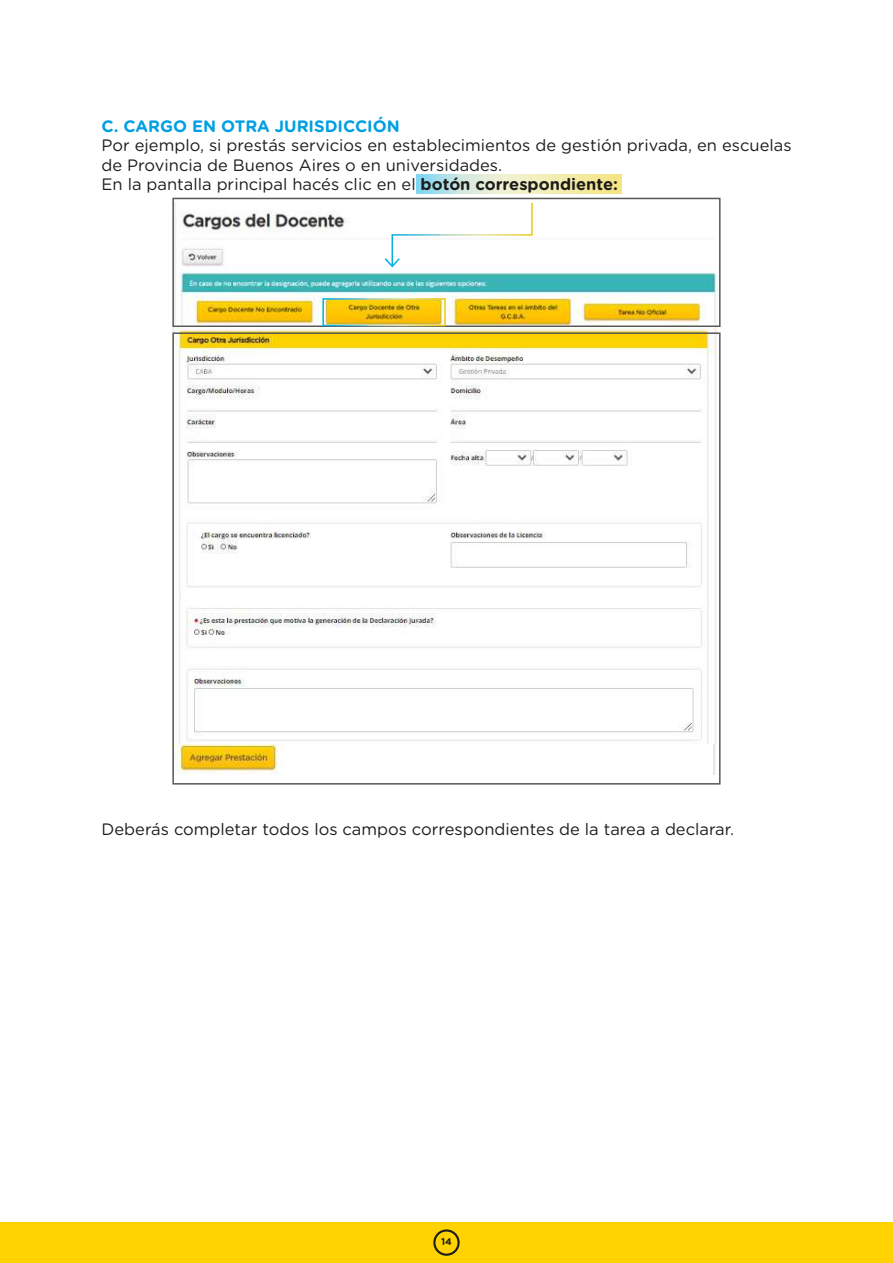
<style>
.page{position:relative;width:893px;height:1263px;background:#fff}
.page>*{position:absolute;margin:0;border:0;box-sizing:border-box;transform-origin:0 0}
.t1{font:16.5px/19.5px "Gotham Rounded";color:#1d1d1b}
.t2{font:700 16.5px "Gotham Rounded";color:#009fe3}
.t3{font:700 9.75px "Gotham Rounded";color:#1d1d1b}
.s1{font-weight:700}
</style>
<div class="page">
<div style="left:0;top:1222px;width:893px;height:41px;background:#ffd300"></div>
<div style="left:433px;top:1229px;width:27px;height:27px;border:2px solid #1d1d1b;border-radius:50%"></div>
<svg style="left:417px;top:175px;width:204px;height:19px;background:#dee8c3"></svg>
<img style="left:175px;top:203px;width:543px;height:121px">
<div style="left:172px;top:198px;width:549px;height:129px;border:2px solid #575756"></div>
<svg style="left:322px;top:298px;width:124px;height:28px;background:#e2c02a"></svg>
<svg style="left:385px;top:203px;width:148px;height:64px"></svg>
<img style="left:172px;top:327px;width:544px;height:447px">
<div style="left:172px;top:332px;width:549px;height:452px;border:2px solid #575756"></div>
<p class="t2" style="left:102px;top:114px;width:300px">C. CARGO EN OTRA JURISDICCIÓN</p>
<p class="t1" style="left:102px;top:135px;width:691px">Por ejemplo, si prestás servicios en establecimientos de gestión privada, en escuelas de Provincia de Buenos Aires o en universidades.<br>En la pantalla principal hacés clic en el <span class="s1">botón correspondiente:</span></p>
<p class="t1" style="left:102px;top:819px;width:634px">Deberás completar todos los campos correspondientes de la tarea a declarar.</p>
<p class="t3" style="left:441px;top:1235px;width:12px">14</p>
</div>
